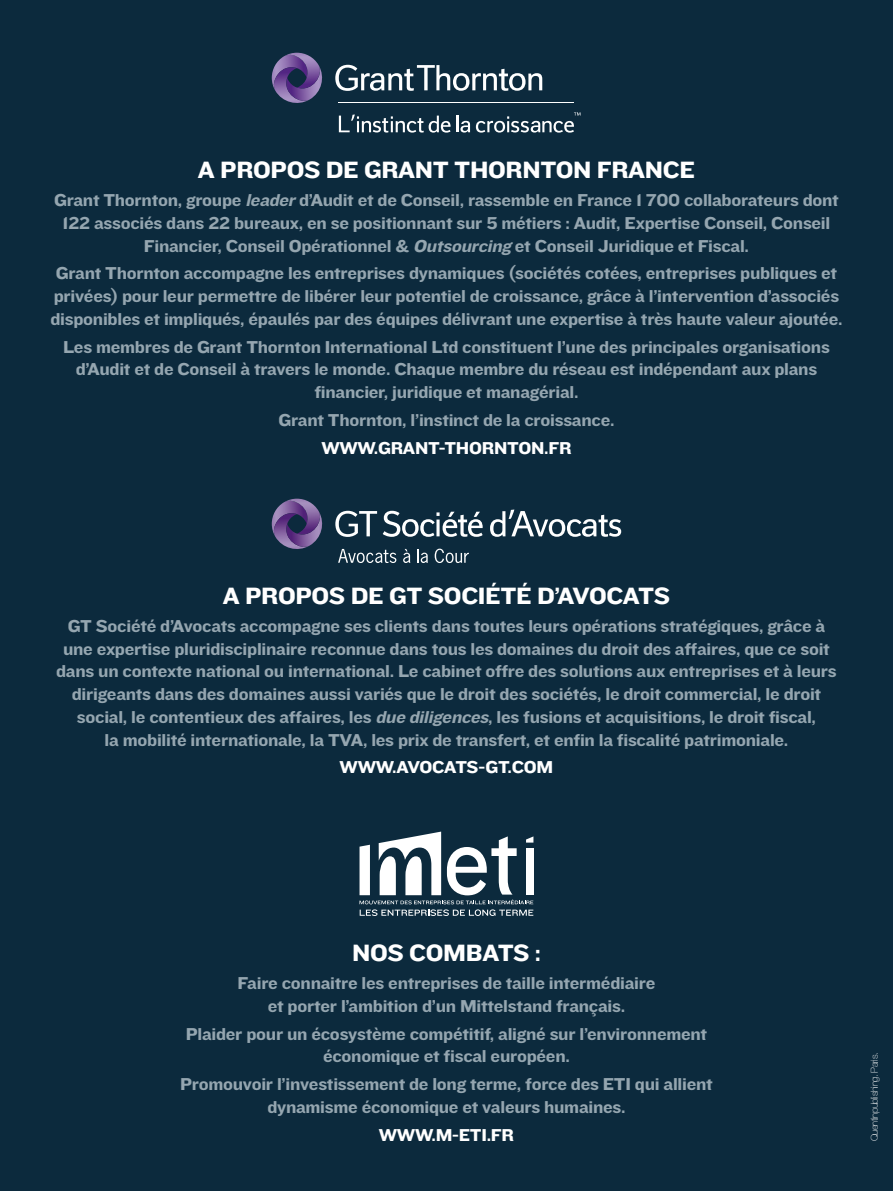
<style>
.page{position:relative;width:893px;height:1191px;background:#0c2a3d}
.page>*{position:absolute;margin:0;border:0;box-sizing:border-box;transform-origin:0 0}
.t1{font:24.5px "Knockout 52 Cruiserweight";letter-spacing:-.015em;color:#fff}
.t2{font:17.85px/22.8px "Knockout 52 Cruiserweight";letter-spacing:-.015em;color:#95a6b0;text-align:center}
.t3{font:17.85px "Knockout 52 Cruiserweight";letter-spacing:-.015em;color:#fff}
.t4{font:100 9.62px "Helvetica Neue CE";letter-spacing:-.04em;color:#fff}
.s1{font-style:italic}
</style>
<div class="page">
<svg style="left:359px;top:831px;width:174px;height:85px"></svg>
<svg style="left:335px;top:511px;width:42px;height:26px"></svg>
<svg style="left:383px;top:511px;width:100px;height:26px"></svg>
<svg style="left:490px;top:509px;width:131px;height:28px"></svg>
<svg style="left:338px;top:549px;width:58px;height:14px"></svg>
<svg style="left:403px;top:549px;width:7px;height:14px"></svg>
<svg style="left:417px;top:549px;width:11px;height:14px"></svg>
<svg style="left:435px;top:548px;width:34px;height:15px"></svg>
<svg style="left:271px;top:498px;width:52px;height:51px"></svg>
<svg style="left:335px;top:65px;width:207px;height:26px"></svg>
<hr style="left:339px;top:103px;width:235px;height:1px;background:#fff">
<svg style="left:339px;top:114px;width:131px;height:19px"></svg>
<svg style="left:476px;top:112px;width:104px;height:21px"></svg>
<svg style="left:271px;top:52px;width:51px;height:51px"></svg>
<h1 class="t1" style="left:198px;top:153px;width:499px">A PROPOS DE GRANT THORNTON FRANCE</h1>
<p class="t2" style="left:54px;top:188px;width:786px">Grant Thornton, groupe <span class="s1">leader</span>d’Audit et de Conseil, rassemble en France 1 700 collaborateurs dont<br>122 associés dans 22 bureaux, en se positionnant sur 5 métiers : Audit, Expertise Conseil, Conseil<br>Financier, Conseil Opérationnel &amp; <span class="s1">Outsourcing</span>et Conseil Juridique et Fiscal.</p>
<p class="t2" style="left:50px;top:261px;width:794px">Grant Thornton accompagne les entreprises dynamiques (sociétés cotées, entreprises publiques et privées) pour leur permettre de libérer leur potentiel de croissance, grâce à l’intervention d’associés disponibles et impliqués, épaulés par des équipes délivrant une expertise à très haute valeur ajoutée.</p>
<p class="t2" style="left:63px;top:334px;width:768px">Les membres de Grant Thornton International Ltd constituent l’une des principales organisations d’Audit et de Conseil à travers le monde. Chaque membre du réseau est indépendant aux plans financier, juridique et managérial.</p>
<p class="t2" style="left:278px;top:408px;width:338px">Grant Thornton, l’instinct de la croissance.</p>
<p class="t3" style="left:321px;top:435px;width:252px">WWW.GRANT-THORNTON.FR</p>
<h1 class="t1" style="left:223px;top:579px;width:449px">A PROPOS DE GT SOCIÉTÉ D’AVOCATS</h1>
<p class="t2" style="left:56px;top:614px;width:782px">GT Société d’Avocats accompagne ses clients dans toutes leurs opérations stratégiques, grâce à une expertise pluridisciplinaire reconnue dans tous les domaines du droit des affaires, que ce soit dans un contexte national ou international. Le cabinet offre des solutions aux entreprises et à leurs dirigeants dans des domaines aussi variés que le droit des sociétés, le droit commercial, le droit social, le contentieux des affaires, les <span class="s1">duediligences</span>, les fusions et acquisitions, le droit fiscal,<br>la mobilité internationale, la TVA, les prix de transfert, et enfin la fiscalité patrimoniale.</p>
<p class="t3" style="left:340px;top:755px;width:215px">WWW.AVOCATS-GT.COM</p>
<h1 class="t1" style="left:352px;top:936px;width:190px">NOS COMBATS :</h1>
<p class="t2" style="left:238px;top:971px;width:419px">Faire connaitre les entreprises de taille intermédiaire et porter l’ambition d’un Mittelstand français.</p>
<p class="t2" style="left:186px;top:1021px;width:523px">Plaider pour un écosystème compétitif, aligné sur l’environnement économique et fiscal européen.</p>
<p class="t2" style="left:180px;top:1072px;width:534px">Promouvoir l’investissement de long terme, force des ETI qui allient dynamisme économique et valeurs humaines.</p>
<p class="t3" style="left:379px;top:1122px;width:137px">WWW.M-ETI.FR</p>
<p class="t4" style="left:869px;top:1141px;width:90px;rotate:-90deg">Quentinpublishing. Paris.</p>
</div>
